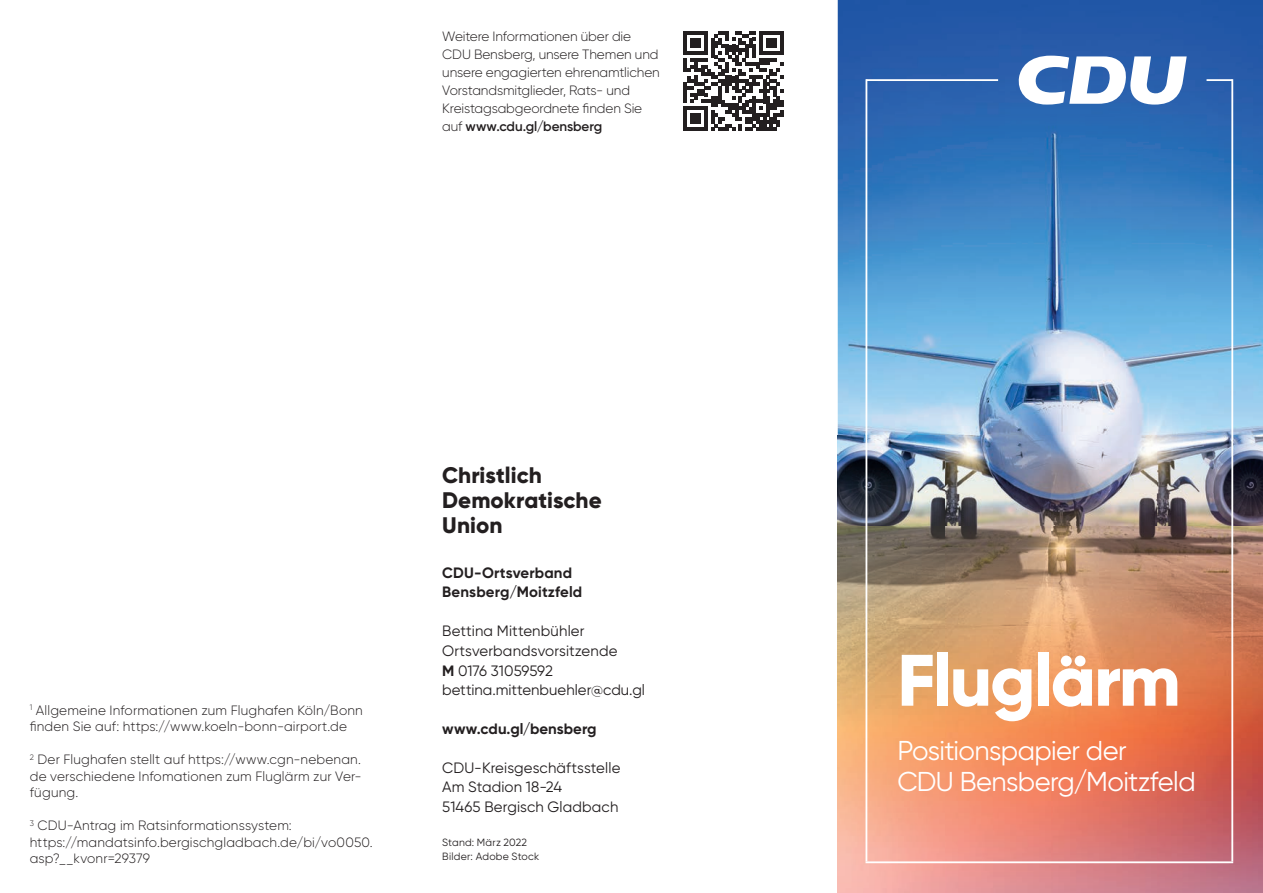
<style>
.page{position:relative;width:1263px;height:893px;background:#fff}
.page>*{position:absolute;margin:0;border:0;box-sizing:border-box;transform-origin:0 0}
.t1{font:800 72.75px "Gilroy";letter-spacing:-.025em;color:#fff}
.t2{font:27.3px/30.9px "Gilroy";letter-spacing:-.02em;color:#fff}
.t3{font:800 22.5px/25px "Gilroy";letter-spacing:.005em;color:#231f20}
.t4{font:15px/20.1px "Gilroy";letter-spacing:.005em;color:#231f20}
.t5{font:700 15px/19.5px "Gilroy";letter-spacing:.01em;color:#231f20}
.t6{font:300 13.5px/18px "Gilroy";color:#231f20}
.t7{font:10.5px/13.5px "Gilroy";letter-spacing:.025em;color:#231f20}
.s1{font-weight:600}
.s2{font-weight:700}
</style>
<div class="page">
<svg style="left:683px;top:31px;width:100px;height:100px"></svg>
<img style="left:838px;top:0;width:425px;height:436px">
<img style="left:838px;top:436px;width:425px;height:457px">
<svg style="left:1017px;top:56px;width:170px;height:49px"></svg>
<hr style="left:866px;top:79px;width:132px;height:2px;background:#fff">
<hr style="left:865px;top:861px;width:368px;height:2px;background:#fff">
<hr style="left:1231px;top:79px;width:2px;height:782px;background:#fff">
<hr style="left:865px;top:79px;width:2px;height:782px;background:#fff">
<hr style="left:1206px;top:79px;width:26px;height:2px;background:#fff">
<p class="t6" style="left:442px;top:27px;width:219px">Weitere Informationen über die<br>CDU Bensberg, unsere Themen und unsere engagierten ehrenamtlichen<br>Vorstandsmitglieder, Rats- und<br>Kreistagsabgeordnete finden Sie auf <span class="s1">www.cdu.gl/bensberg</span></p>
<p class="t6" style="left:30px;top:702px;width:335px;line-height:16.5px"><sup>1</sup> Allgemeine Informationen zum Flughafen Köln/Bonn finden Sie auf: https://www.koeln-bonn-airport.de</p>
<p class="t6" style="left:30px;top:751px;width:333px;line-height:16.5px;text-align:justify"><sup>2</sup> Der Flughafen stellt auf https://www.cgn-nebenan. de verschiedene Infomationen zum Fluglärm zur Ver&shy;fügung.</p>
<p class="t6" style="left:30px;top:817px;width:344px;line-height:16.5px"><sup>3</sup> CDU-Antrag im Ratsinformationssystem: https://mandatsinfo.bergischgladbach.de/bi/vo0050. asp?__kvonr=29379</p>
<h3 class="t3" style="left:442px;top:462px;width:161px">Christlich<br>Demokratische<br>Union</h3>
<p class="t5" style="left:442px;top:562px;width:142px">CDU-Ortsverband<br>Bensberg/Moitzfeld</p>
<p class="t4" style="left:442px;top:621px;width:177px">Bettina Mittenbühler<br>Ortsverbandsvorsitzende<br><span class="s2">M</span> 0176 31059592</p>
<p class="t4" style="left:442px;top:679px;width:204px">bettina.mittenbuehler@cdu.gl</p>
<p class="t5" style="left:442px;top:718px;width:156px">www.cdu.gl/bensberg</p>
<p class="t4" style="left:442px;top:757px;width:180px;line-height:19.5px">CDU-Kreisgeschäftsstelle<br>Am Stadion 18-24<br>51465 Bergisch Gladbach</p>
<p class="t7" style="left:442px;top:835px;width:99px">Stand: März 2022<br>Bilder: Adobe Stock</p>
<h1 class="t1" style="left:897px;top:634px;width:285px">Fluglärm</h1>
<h2 class="t2" style="left:897px;top:735px;width:300px">Positionspapier der<br>CDU Bensberg/Moitzfeld</h2>
</div>
